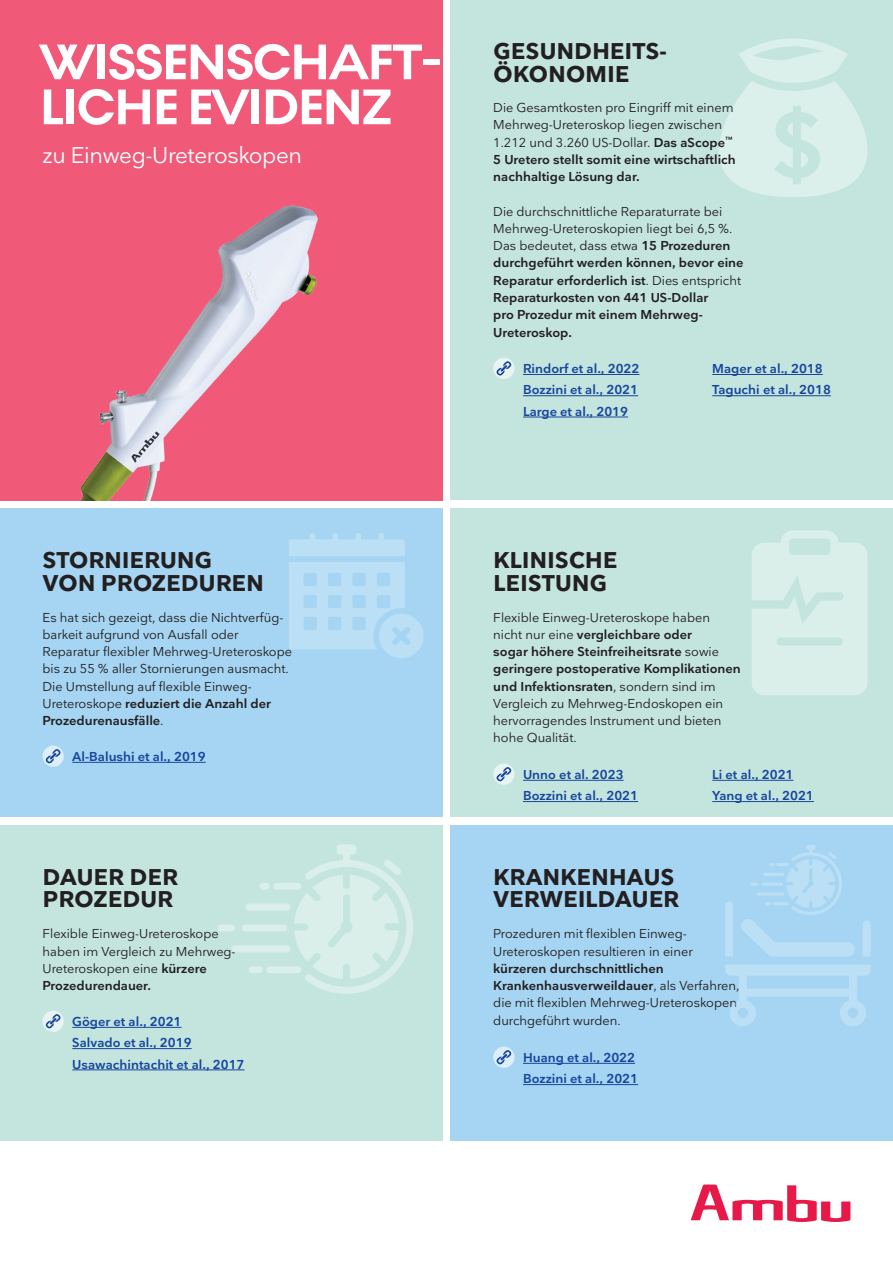
<style>
.page{position:relative;width:893px;height:1263px;background:#fff}
.page>*{position:absolute;margin:0;border:0;box-sizing:border-box;transform-origin:0 0}
.t1{font:600 90px "Nationale";color:#c4e5de}
.t2{font:700 51px/45px "Noir No 1";letter-spacing:-.025em;color:#fff}
.t3{font:700 22.5px/22.5px "Nationale";letter-spacing:.015em;color:#231f20}
.t4{font:22.5px "Nationale";letter-spacing:-.015em;color:#fff}
.t5{font:12.75px/17.2px "Nationale";color:#231f20}
.t6{font:600 12.75px/21.3px "Nationale";color:#18469d}
.t7{font:600 12.75px/17.2px "Nationale";color:#231f20}
.s1{font-weight:600}
.s2{font-weight:400}
</style>
<div class="page">
<div style="left:0;top:0;width:442px;height:500px;background:#f05978"></div>
<div style="left:451px;top:0;width:442px;height:500px;background:#c4e5de"></div>
<div style="left:0;top:825px;width:442px;height:316px;background:#c4e5de"></div>
<div style="left:451px;top:825px;width:442px;height:316px;background:#a5d5f2"></div>
<div style="left:0;top:509px;width:442px;height:308px;background:#a5d5f2"></div>
<div style="left:451px;top:509px;width:442px;height:308px;background:#c4e5de"></div>
<img style="left:80px;top:205px;width:238px;height:295px">
<svg style="left:719px;top:38px;width:149px;height:159px"></svg>
<div style="left:493px;top:358px;width:21px;height:21px;background:#e7f4f1;border-radius:50%"></div>
<svg style="left:496px;top:361px;width:15px;height:15px"></svg>
<hr style="left:523px;top:374px;width:116px;height:1px;background:#18469d">
<hr style="left:712px;top:374px;width:111px;height:1px;background:#18469d">
<hr style="left:523px;top:395px;width:115px;height:1px;background:#18469d">
<hr style="left:712px;top:395px;width:119px;height:1px;background:#18469d">
<hr style="left:523px;top:417px;width:105px;height:1px;background:#18469d">
<svg style="left:752px;top:530px;width:115px;height:165px"></svg>
<svg style="left:493px;top:763px;width:21px;height:22px"></svg>
<svg style="left:496px;top:767px;width:15px;height:14px"></svg>
<hr style="left:523px;top:780px;width:101px;height:1px;background:#18469d">
<hr style="left:712px;top:780px;width:81px;height:1px;background:#18469d">
<hr style="left:523px;top:801px;width:115px;height:1px;background:#18469d">
<hr style="left:712px;top:801px;width:102px;height:1px;background:#18469d">
<svg style="left:218px;top:844px;width:195px;height:150px"></svg>
<svg style="left:43px;top:1010px;width:21px;height:22px"></svg>
<svg style="left:46px;top:1014px;width:15px;height:15px"></svg>
<hr style="left:72px;top:1027px;width:109px;height:1px;background:#18469d">
<hr style="left:72px;top:1048px;width:120px;height:1px;background:#18469d">
<hr style="left:72px;top:1069px;width:173px;height:1px;background:#18469d">
<svg style="left:43px;top:746px;width:21px;height:21px"></svg>
<svg style="left:46px;top:749px;width:15px;height:15px"></svg>
<hr style="left:72px;top:762px;width:134px;height:1px;background:#18469d">
<svg style="left:493px;top:1046px;width:21px;height:22px"></svg>
<svg style="left:496px;top:1050px;width:15px;height:14px"></svg>
<hr style="left:523px;top:1063px;width:112px;height:1px;background:#18469d">
<hr style="left:523px;top:1084px;width:115px;height:1px;background:#18469d">
<svg style="left:741px;top:845px;width:114px;height:111px"></svg>
<svg style="left:725px;top:901px;width:8px;height:55px"></svg>
<svg style="left:863px;top:921px;width:8px;height:35px"></svg>
<svg style="left:725px;top:964px;width:146px;height:62px"></svg>
<svg style="left:289px;top:533px;width:135px;height:125px"></svg>
<svg style="left:691px;top:1184px;width:159px;height:38px"></svg>
<h2 class="t2" style="left:40px;top:39px;width:404px">WISSENSCHAFT-<br>LICHE EVIDENZ</h2>
<h3 class="t4" style="left:43px;top:141px;width:261px">zu Einweg-Ureteroskopen</h3>
<h3 class="t3" style="left:43px;top:548px;width:222px">STORNIERUNG<br>VON PROZEDUREN</h3>
<p class="t5" style="left:43px;top:608px;width:251px">Es hat sich gezeigt, dass die Nichtverfüg&shy;barkeit aufgrund von Ausfall oder Reparatur flexibler Mehrweg-Ureteroskope bis zu 55 % aller Stornierungen ausmacht.<br>Die Umstellung auf flexible Einweg-Ureteroskope <span class="s1">reduziert die Anzahl der Prozedurenausfälle</span>.</p>
<p class="t6" style="left:72px;top:746px;width:135px">Al-Balushi et al., 2019</p>
<h3 class="t3" style="left:43px;top:865px;width:136px">DAUER DER<br>PROZEDUR</h3>
<p class="t5" style="left:43px;top:925px;width:195px">Flexible Einweg-Ureteroskope haben im Vergleich zu Mehrweg-<br>Ureteroskopen eine <span class="s1">kürzere<br>Prozedurendauer.</span></p>
<p class="t6" style="left:72px;top:1011px;width:174px">Göger et al., 2021<br>Salvado et al., 2019<br>Usawachintachit et al., 2017</p>
<h3 class="t3" style="left:494px;top:40px;width:175px">GESUNDHEITS-<br>ÖKONOMIE</h3>
<p class="t5" style="left:493px;top:99px;width:244px">Die Gesamtkosten pro Eingriff mit einem Mehrweg-Ureteroskop liegen zwischen 1.212 und 3.260 US-Dollar. <span class="s1">Das aScope</span><sup>™ </sup><span class="s1">5 Uretero stellt somit eine wirtschaftlich nachhaltige Lösung dar.</span></p>
<p class="t7" style="left:493px;top:202px;width:252px"><span class="s2">Die durchschnittliche Reparaturrate bei Mehrweg-Ureteroskopien liegt bei 6,5 %.<br>Das bedeutet, dass etwa</span> 15 Prozeduren durchgeführt werden können, bevor eine Reparatur erforderlich ist<span class="s2">. Dies entspricht </span>Reparaturkosten von 441 US-Dollar<br>pro Prozedur mit einem Mehrweg-Ureteroskop.</p>
<p class="t6" style="left:523px;top:358px;width:118px">Rindorf et al., 2022</p>
<p class="t6" style="left:712px;top:358px;width:112px">Mager et al., 2018</p>
<p class="t6" style="left:523px;top:379px;width:117px">Bozzini et al., 2021</p>
<p class="t6" style="left:712px;top:379px;width:120px">Taguchi et al., 2018</p>
<p class="t6" style="left:523px;top:400px;width:107px">Large et al., 2019</p>
<h1 class="t1" style="left:769px;top:88px;width:57px">$</h1>
<h3 class="t3" style="left:494px;top:548px;width:125px">KLINISCHE<br>LEISTUNG</h3>
<p class="t5" style="left:493px;top:608px;width:249px">Flexible Einweg-Ureteroskope haben nicht nur eine <span class="s1">vergleichbare oder<br>sogar höhere Steinfreiheitsrate</span> sowie <span class="s1">geringere postoperative Komplikationen und Infektionsraten</span>, sondern sind im Vergleich zu Mehrweg-Endoskopen ein hervorragendes Instrument und bieten hohe Qualität.</p>
<p class="t6" style="left:523px;top:764px;width:102px">Unno et al. 2023</p>
<p class="t6" style="left:712px;top:764px;width:83px">Li et al., 2021</p>
<p class="t6" style="left:523px;top:785px;width:117px">Bozzini et al., 2021</p>
<p class="t6" style="left:712px;top:785px;width:103px">Yang et al., 2021</p>
<h3 class="t3" style="left:494px;top:865px;width:187px">KRANKENHAUS<br>VERWEILDAUER</h3>
<p class="t5" style="left:493px;top:925px;width:201px">Prozeduren mit flexiblen Einweg-<br>Ureteroskopen resultieren in einer</p>
<p class="t5" style="left:493px;top:959px;width:248px"><span class="s1">kürzeren durchschnittlichen Krankenhausverweildauer</span>, als Verfahren, die mit flexiblen Mehrweg-Ureteroskopen durchgeführt wurden.</p>
<p class="t6" style="left:523px;top:1047px;width:117px">Huang et al., 2022<br>Bozzini et al., 2021</p>
</div>
